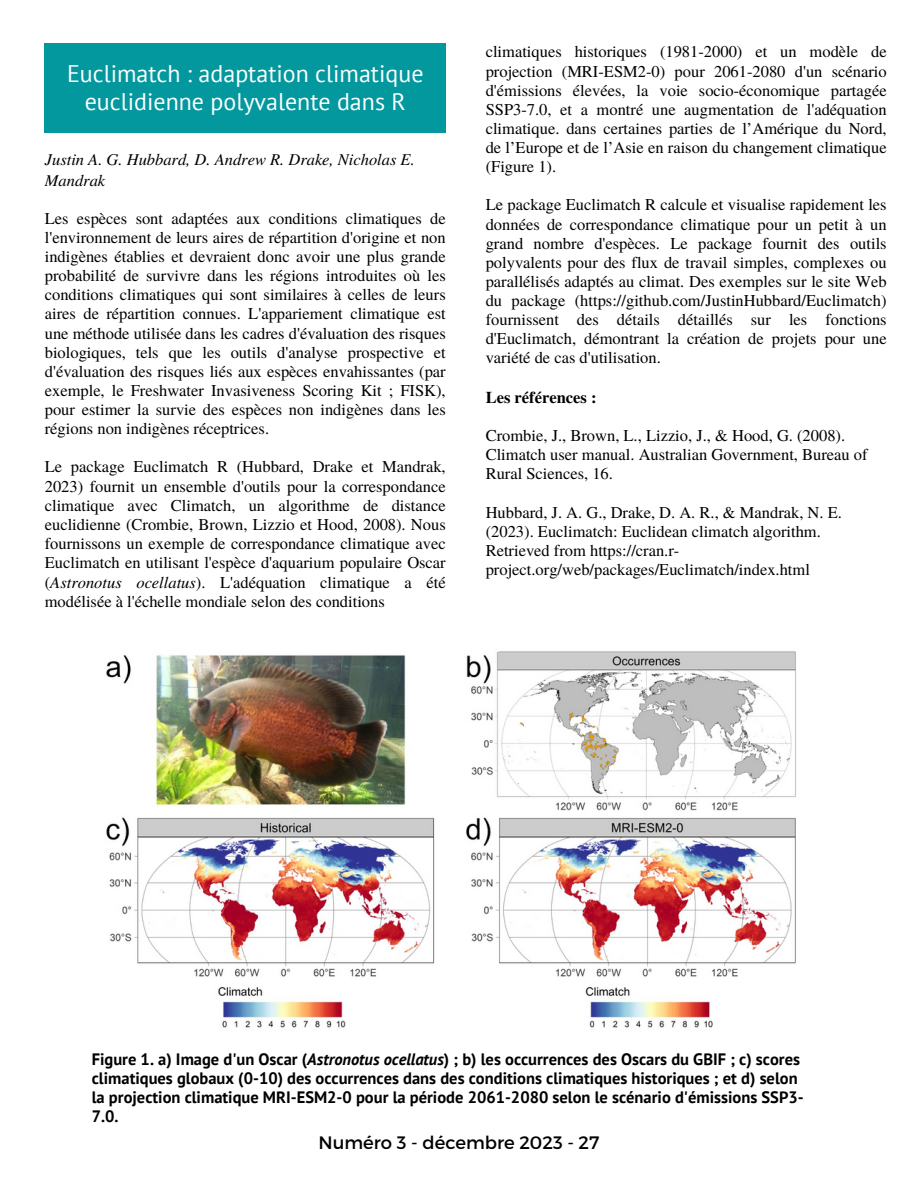
<style>
.page{position:relative;width:918px;height:1188px;background:#fff}
.page>*{position:absolute;margin:0;border:0;box-sizing:border-box;transform-origin:0 0}
.t1{font:24px/28.2px "PT Sans";color:#fdfefe;text-align:center}
.t2{font:18px "Montserrat";color:#000}
.t3{font:16.5px/19.2px "Te X Gyre Termes";color:#000;text-align:justify}
.t4{font:700 16.5px/19.2px "PT Sans";color:#000}
.t5{font:italic 16.5px/20.2px "Te X Gyre Termes";color:#000}
.t6{font:700 16.5px "Te X Gyre Termes";color:#000}
.s1{font-style:italic}
</style>
<div class="page">
<div style="left:45px;top:43px;width:401px;height:90px;background:#03989e"></div>
<img style="left:106px;top:651px;width:690px;height:377px">
<p class="t1" style="left:67px;top:59px;width:358px">Euclimatch : adaptation climatique euclidienne polyvalente dans R</p>
<p class="t5" style="left:45px;top:149px;width:372px">Justin A. G. Hubbard, D. Andrew R. Drake, Nicholas E.<br>Mandrak</p>
<p class="t3" style="left:45px;top:208px;width:402px">Les espèces sont adaptées aux conditions climatiques de l'environnement de leurs aires de répartition d'origine et non indigènes établies et devraient donc avoir une plus grande probabilité de survivre dans les régions introduites où les conditions climatiques qui sont similaires à celles de leurs aires de répartition connues. L'appariement climatique est une méthode utilisée dans les cadres d'évaluation des risques biologiques, tels que les outils d'analyse prospective et d'évaluation des risques liés aux espèces envahissantes (par exemple, le Freshwater Invasiveness Scoring Kit ; FISK), pour estimer la survie des espèces non indigènes dans les régions non indigènes réceptrices.</p>
<p class="t3" style="left:45px;top:456px;width:402px">Le package Euclimatch R (Hubbard, Drake et Mandrak, 2023) fournit un ensemble d'outils pour la correspondance climatique avec Climatch, un algorithme de distance euclidienne (Crombie, Brown, Lizzio et Hood, 2008). Nous fournissons un exemple de correspondance climatique avec Euclimatch en utilisant l'espèce d'aquarium populaire Oscar (<span class="s1">Astronotus ocellatus</span>). L'adéquation climatique a été modélisée à l'échelle mondiale selon des conditions</p>
<p class="t3" style="left:486px;top:41px;width:402px">climatiques historiques (1981-2000) et un modèle de projection (MRI-ESM2-0) pour 2061-2080 d'un scénario d'émissions élevées, la voie socio-économique partagée SSP3-7.0, et a montré une augmentation de l'adéquation climatique. dans certaines parties de l’Amérique du Nord, de l’Europe et de l’Asie en raison du changement climatique (Figure 1).</p>
<p class="t3" style="left:486px;top:194px;width:402px">Le package Euclimatch R calcule et visualise rapidement les données de correspondance climatique pour un petit à un grand nombre d'espèces. Le package fournit des outils polyvalents pour des flux de travail simples, complexes ou parallélisés adaptés au climat. Des exemples sur le site Web du package (https://github.com/JustinHubbard/Euclimatch) fournissent des détails détaillés sur les fonctions d'Euclimatch, démontrant la création de projets pour une variété de cas d'utilisation.</p>
<p class="t6" style="left:486px;top:384px;width:112px">Les références :</p>
<p class="t3" style="left:486px;top:425px;width:383px;text-align:left">Crombie, J., Brown, L., Lizzio, J., &amp; Hood, G. (2008).<br>Climatch user manual. Australian Government, Bureau of<br>Rural Sciences, 16.</p>
<p class="t3" style="left:486px;top:502px;width:358px;text-align:left">Hubbard, J. A. G., Drake, D. A. R., &amp; Mandrak, N. E. (2023). Euclimatch: Euclidean climatch algorithm.<br>Retrieved from https://cran.r&shy;project.org/web/packages/Euclimatch/index.html</p>
<p class="t4" style="left:92px;top:1049px;width:713px">Figure 1. a) Image d'un Oscar (<span class="s1">Astronotus ocellatus</span>) ; b) les occurrences des Oscars du GBIF ; c) scores climatiques globaux (0-10) des occurrences dans des conditions climatiques historiques ; et d) selon la projection climatique MRI-ESM2-0 pour la période 2061-2080 selon le scénario d'émissions SSP3- 7.0.</p>
<p class="t2" style="left:319px;top:1131px;width:282px">Numéro 3 - décembre 2023 - 27</p>
</div>
